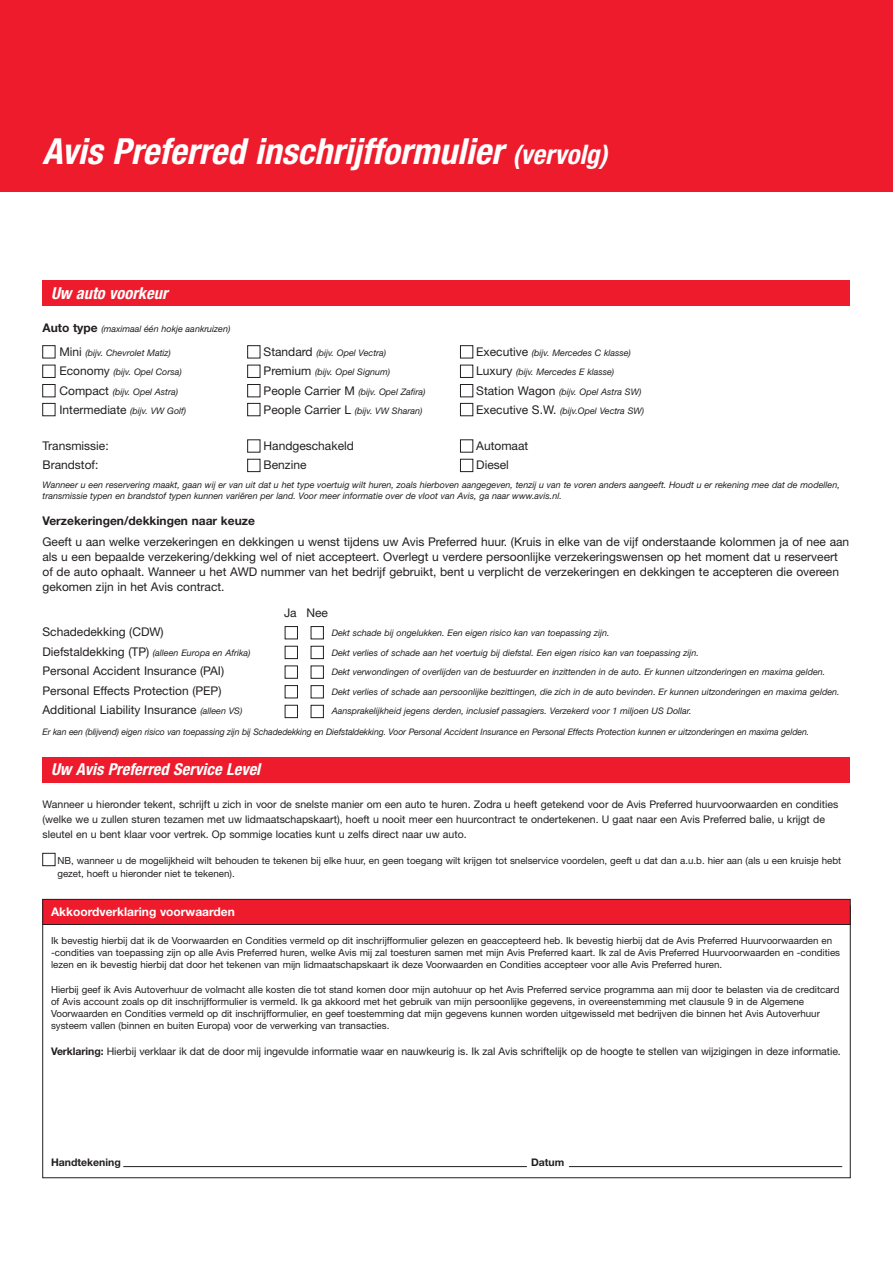
<style>
.page{position:relative;width:893px;height:1263px;background:#fff}
.page>*{position:absolute;margin:0;border:0;box-sizing:border-box;transform-origin:0 0}
.t1{font:italic 700 condensed 36px "Helvetica Neue";color:#fff}
.t2{font:italic 700 condensed 16.5px "Helvetica Neue";color:#fff}
.t3{font:12px/15px "Helvetica Neue";color:#231f20}
.t4{font:700 12px "Helvetica Neue";color:#231f20}
.t5{font:700 12px "Helvetica Neue";color:#fff}
.t6{font:10.5px/15px "Helvetica Neue";color:#231f20}
.t7{font:700 10.5px "Helvetica Neue";color:#231f20}
.t8{font:9.75px/12px "Helvetica Neue";color:#231f20}
.t9{font:italic 9px/10.5px "Helvetica Neue";color:#231f20}
.s1{font-size:27px}
.s2{font-weight:700;font-style:normal;font-size:12px}
.s3{font-style:normal;font-size:12px}
.s4{font-style:italic;font-size:9px}
.s5{font-weight:700}
</style>
<div class="page">
<div style="left:43px;top:757px;width:807px;height:25px;background:#ee1b2c"></div>
<div style="left:43px;top:899px;width:807px;height:25px;background:#ee1b2c"></div>
<div style="left:43px;top:899px;width:807px;height:26px;border:1px solid #231f20"></div>
<hr style="left:123px;top:1166px;width:404px;height:1px;background:#231f20">
<hr style="left:569px;top:1166px;width:273px;height:1px;background:#231f20">
<div style="left:0;top:0;width:893px;height:191px;background:#ee1b2c"></div>
<div style="left:43px;top:853px;width:12px;height:13px;border:1px solid #231f20"></div>
<div style="left:43px;top:281px;width:807px;height:25px;background:#ee1b2c"></div>
<div style="left:43px;top:345px;width:12px;height:13px;border:1px solid #231f20"></div>
<div style="left:43px;top:365px;width:12px;height:13px;border:1px solid #231f20"></div>
<div style="left:43px;top:384px;width:12px;height:13px;border:1px solid #231f20"></div>
<div style="left:43px;top:403px;width:12px;height:13px;border:1px solid #231f20"></div>
<div style="left:247px;top:345px;width:13px;height:13px;border:1px solid #231f20"></div>
<div style="left:247px;top:365px;width:13px;height:13px;border:1px solid #231f20"></div>
<div style="left:247px;top:384px;width:13px;height:13px;border:1px solid #231f20"></div>
<div style="left:247px;top:403px;width:13px;height:13px;border:1px solid #231f20"></div>
<div style="left:460px;top:345px;width:13px;height:13px;border:1px solid #231f20"></div>
<div style="left:460px;top:365px;width:13px;height:13px;border:1px solid #231f20"></div>
<div style="left:460px;top:384px;width:13px;height:13px;border:1px solid #231f20"></div>
<div style="left:460px;top:403px;width:13px;height:13px;border:1px solid #231f20"></div>
<div style="left:460px;top:440px;width:13px;height:12px;border:1px solid #231f20"></div>
<div style="left:460px;top:459px;width:13px;height:13px;border:1px solid #231f20"></div>
<div style="left:247px;top:440px;width:13px;height:12px;border:1px solid #231f20"></div>
<div style="left:247px;top:459px;width:13px;height:13px;border:1px solid #231f20"></div>
<div style="left:285px;top:626px;width:13px;height:13px;border:1px solid #231f20"></div>
<div style="left:311px;top:626px;width:13px;height:13px;border:1px solid #231f20"></div>
<div style="left:285px;top:646px;width:13px;height:13px;border:1px solid #231f20"></div>
<div style="left:311px;top:646px;width:13px;height:13px;border:1px solid #231f20"></div>
<div style="left:285px;top:666px;width:13px;height:12px;border:1px solid #231f20"></div>
<div style="left:311px;top:666px;width:13px;height:12px;border:1px solid #231f20"></div>
<div style="left:285px;top:685px;width:13px;height:13px;border:1px solid #231f20"></div>
<div style="left:311px;top:685px;width:13px;height:13px;border:1px solid #231f20"></div>
<div style="left:285px;top:705px;width:13px;height:13px;border:1px solid #231f20"></div>
<div style="left:311px;top:705px;width:13px;height:13px;border:1px solid #231f20"></div>
<h1 class="t1" style="left:43px;top:138px;width:566px">Avis Preferred inschrijfformulier <span class="s1">(vervolg)</span></h1>
<h2 class="t2" style="left:51px;top:287px;width:118px">Uw auto voorkeur</h2>
<p class="t9" style="left:43px;top:324px;width:189px"><span class="s2">Auto type</span> (maximaal één hokje aankruizen)</p>
<p class="t9" style="left:60px;top:348px;width:113px"><span class="s3">Mini</span> (bijv. Chevrolet Matiz)</p>
<p class="t9" style="left:264px;top:348px;width:124px"><span class="s3">Standard</span> (bijv. Opel Vectra)</p>
<p class="t9" style="left:476px;top:348px;width:156px"><span class="s3">Executive</span> (bijv. Mercedes C klasse)</p>
<p class="t9" style="left:60px;top:367px;width:124px"><span class="s3">Economy</span> (bijv. Opel Corsa)</p>
<p class="t9" style="left:264px;top:367px;width:128px"><span class="s3">Premium</span> (bijv. Opel Signum)</p>
<p class="t9" style="left:476px;top:367px;width:139px"><span class="s3">Luxury</span> (bijv. Mercedes E klasse)</p>
<p class="t9" style="left:60px;top:387px;width:120px"><span class="s3">Compact</span> (bijv. Opel Astra)</p>
<p class="t9" style="left:264px;top:387px;width:163px"><span class="s3">People Carrier M</span> (bijv. Opel Zafira)</p>
<p class="t9" style="left:476px;top:387px;width:167px"><span class="s3">Station Wagon</span> (bijv. Opel Astra SW)</p>
<p class="t9" style="left:60px;top:406px;width:128px"><span class="s3">Intermediate</span> (bijv. VW Golf)</p>
<p class="t9" style="left:264px;top:406px;width:160px"><span class="s3">People Carrier L</span> (bijv. VW Sharan)</p>
<p class="t9" style="left:476px;top:406px;width:169px"><span class="s3">Executive S.W.</span> (bijv.Opel Vectra SW)</p>
<h3 class="t3" style="left:43px;top:439px;width:68px">Transmissie:</h3>
<h3 class="t3" style="left:264px;top:439px;width:92px">Handgeschakeld</h3>
<h3 class="t3" style="left:476px;top:439px;width:54px">Automaat</h3>
<h3 class="t3" style="left:43px;top:459px;width:58px">Brandstof:</h3>
<h3 class="t3" style="left:264px;top:459px;width:44px">Benzine</h3>
<h3 class="t3" style="left:476px;top:459px;width:34px">Diesel</h3>
<p class="t9" style="left:43px;top:481px;width:799px">Wanneer u een reservering maakt, gaan wij er van uit dat u het type voertuig wilt huren, zoals hierboven aangegeven, tenzij u van te voren anders aangeeft. Houdt u er rekening mee dat de modellen, transmissie typen en brandstof typen kunnen variëren per land. Voor meer informatie over de vloot van Avis, ga naar www.avis.nl.</p>
<h3 class="t4" style="left:43px;top:516px;width:214px">Verzekeringen/dekkingen naar keuze</h3>
<p class="t3" style="left:43px;top:535px;width:808px">Geeft u aan welke verzekeringen en dekkingen u wenst tijdens uw Avis Preferred huur. (Kruis in elke van de vijf onderstaande kolommen ja of nee aan als u een bepaalde verzekering/dekking wel of niet accepteert. Overlegt u verdere persoonlijke verzekeringswensen op het moment dat u reserveert of de auto ophaalt. Wanneer u het AWD nummer van het bedrijf gebruikt, bent u verplicht de verzekeringen en dekkingen te accepteren die overeen gekomen zijn in het Avis contract.</p>
<h3 class="t3" style="left:284px;top:606px;width:45px">Ja Nee</h3>
<h3 class="t3" style="left:43px;top:626px;width:123px">Schadedekking (CDW)</h3>
<p class="t9" style="left:332px;top:629px;width:279px">Dekt schade bij ongelukken. Een eigen risico kan van toepassing zijn.</p>
<p class="t9" style="left:43px;top:648px;width:209px"><span class="s3">Diefstaldekking (TP)</span> (alleen Europa en Afrika)</p>
<p class="t9" style="left:332px;top:648px;width:369px">Dekt verlies of schade aan het voertuig bij diefstal. Een eigen risico kan van toepassing zijn.</p>
<h3 class="t3" style="left:43px;top:665px;width:183px">Personal Accident Insurance (PAI)</h3>
<p class="t9" style="left:332px;top:668px;width:495px">Dekt verwondingen of overlijden van de bestuurder en inzittenden in de auto. Er kunnen uitzonderingen en maxima gelden.</p>
<h3 class="t3" style="left:43px;top:684px;width:180px">Personal Effects Protection (PEP)</h3>
<p class="t9" style="left:332px;top:687px;width:509px">Dekt verlies of schade aan persoonlijke bezittingen, die zich in de auto bevinden. Er kunnen uitzonderingen en maxima gelden.</p>
<h3 class="t3" style="left:43px;top:704px;width:201px">Additional Liability Insurance <span class="s4">(alleen VS)</span></h3>
<p class="t9" style="left:332px;top:707px;width:361px">Aansprakelijkheid jegens derden, inclusief passagiers. Verzekerd voor 1 miljoen US Dollar.</p>
<p class="t9" style="left:43px;top:727px;width:768px">Er kan een (blijvend) eigen risico van toepassing zijn bij Schadedekking en Diefstaldekking. Voor Personal Accident Insurance en Personal Effects Protection kunnen er uitzonderingen en maxima gelden.</p>
<h2 class="t2" style="left:51px;top:763px;width:211px">Uw Avis Preferred Service Level</h2>
<p class="t6" style="left:43px;top:797px;width:797px">Wanneer u hieronder tekent, schrijft u zich in voor de snelste manier om een auto te huren. Zodra u heeft getekend voor de Avis Preferred huurvoorwaarden en condities (welke we u zullen sturen tezamen met uw lidmaatschapskaart), hoeft u nooit meer een huurcontract te ondertekenen. U gaat naar een Avis Preferred balie, u krijgt de sleutel en u bent klaar voor vertrek. Op sommige locaties kunt u zelfs direct naar uw auto.</p>
<p class="t8" style="left:57px;top:855px;width:785px;line-height:13.5px">NB, wanneer u de mogelijkheid wilt behouden te tekenen bij elke huur, en geen toegang wilt krijgen tot snelservice voordelen, geeft u dat dan a.u.b. hier aan (als u een kruisje hebt gezet, hoeft u hieronder niet te tekenen).</p>
<h3 class="t5" style="left:51px;top:907px;width:185px">Akkoordverklaring voorwaarden</h3>
<p class="t8" style="left:51px;top:935px;width:791px">Ik bevestig hierbij dat ik de Voorwaarden en Condities vermeld op dit inschrijfformulier gelezen en geaccepteerd heb. Ik bevestig hierbij dat de Avis Preferred Huurvoorwaarden en -condities van toepassing zijn op alle Avis Preferred huren, welke Avis mij zal toesturen samen met mijn Avis Preferred kaart. Ik zal de Avis Preferred Huurvoorwaarden en -condities lezen en ik bevestig hierbij dat door het tekenen van mijn lidmaatschapskaart ik deze Voorwaarden en Condities accepteer voor alle Avis Preferred huren.</p>
<p class="t8" style="left:51px;top:984px;width:790px">Hierbij geef ik Avis Autoverhuur de volmacht alle kosten die tot stand komen door mijn autohuur op het Avis Preferred service programma aan mij door te belasten via de creditcard of Avis account zoals op dit inschrijfformulier is vermeld. Ik ga akkoord met het gebruik van mijn persoonlijke gegevens, in overeenstemming met clausule 9 in de Algemene Voorwaarden en Condities vermeld op dit inschrijfformulier, en geef toestemming dat mijn gegevens kunnen worden uitgewisseld met bedrijven die binnen het Avis Autoverhuur systeem vallen (binnen en buiten Europa) voor de verwerking van transacties.</p>
<p class="t6" style="left:51px;top:1045px;width:791px"><span class="s5">Verklaring:</span> Hierbij verklaar ik dat de door mij ingevulde informatie waar en nauwkeurig is. Ik zal Avis schriftelijk op de hoogte te stellen van wijzigingen in deze informatie.</p>
<p class="t7" style="left:51px;top:1158px;width:71px">Handtekening</p>
<p class="t7" style="left:531px;top:1158px;width:35px">Datum</p>
</div>
